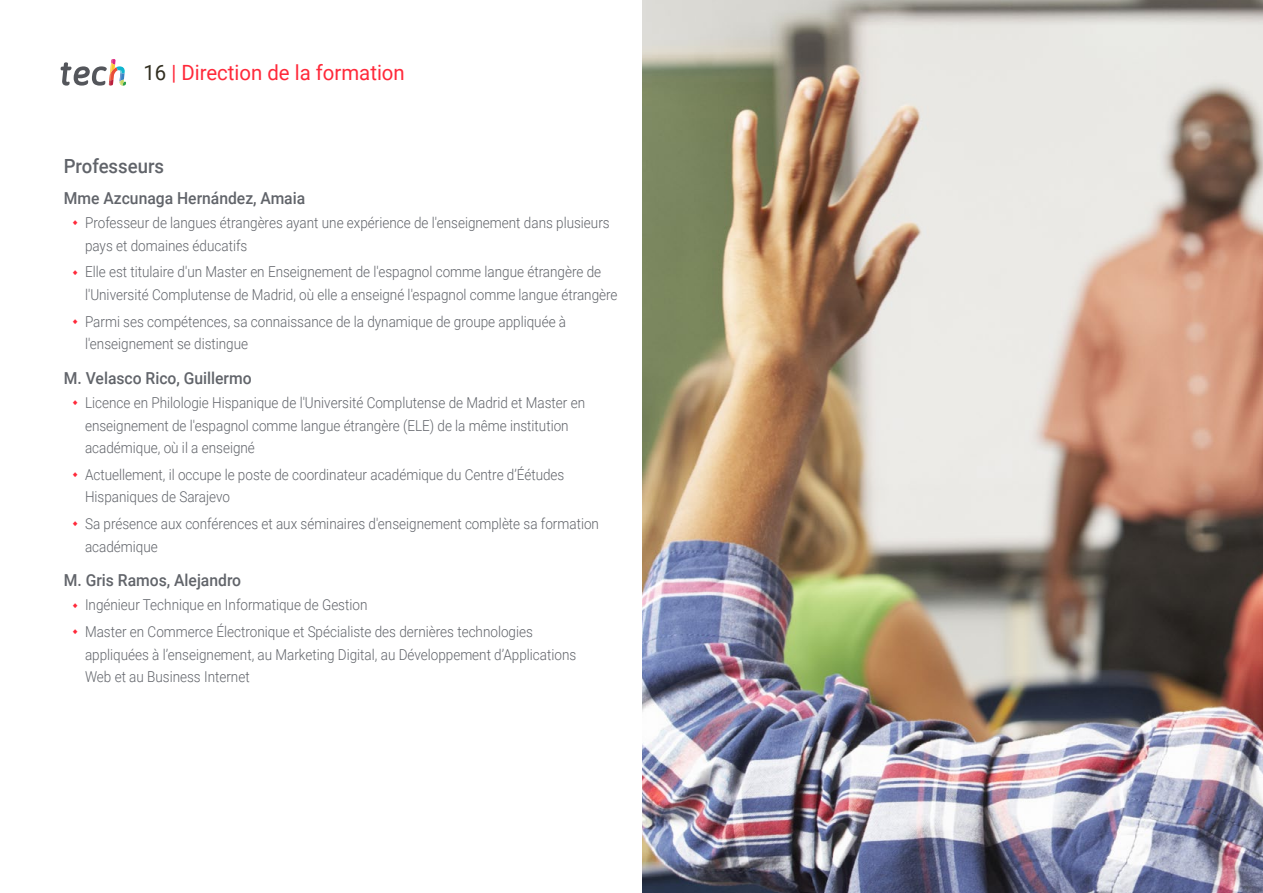
<style>
.page{position:relative;width:1263px;height:893px;background:#fff}
.page>*{position:absolute;margin:0;border:0;box-sizing:border-box;transform-origin:0 0}
.t1{font:21px "Roboto";color:#ff293a}
.t2{font:500 19.5px "Roboto";color:#61646a;scale:.95 1}
.t3{font:500 16.5px "Roboto";color:#61646a;scale:.95 1}
.t4{font:300 15px/22.5px "Roboto";color:#61646a;scale:.9 1}
.s1{color:#312e20}
</style>
<div class="page">
<img style="left:642px;top:0;width:621px;height:893px">
<svg style="left:61px;top:59px;width:65px;height:27px"></svg>
<h1 class="t1" style="left:144px;top:57px;width:263px"><span class="s1">16</span> | Direction de la formation</h1>
<h2 class="t2" style="left:64px;top:153px;width:107px">Professeurs</h2>
<p class="t3" style="left:64px;top:186px;width:256px">Mme Azcunaga Hernández, Amaia</p>
<p class="t4" style="left:85px;top:211px;width:584px">Professeur de langues étrangères ayant une expérience de l'enseignement dans plusieurs pays et domaines éducatifs</p>
<p class="t4" style="left:85px;top:260px;width:593px">Elle est titulaire d'un Master en Enseignement de l'espagnol comme langue étrangère de l'Université Complutense de Madrid, où elle a enseigné l'espagnol comme langue étrangère</p>
<p class="t4" style="left:85px;top:310px;width:536px">Parmi ses compétences, sa connaissance de la dynamique de groupe appliquée à l'enseignement se distingue</p>
<p class="t3" style="left:64px;top:366px;width:199px">M. Velasco Rico, Guillermo</p>
<p class="t4" style="left:85px;top:391px;width:557px">Licence en Philologie Hispanique de l'Université Complutense de Madrid et Master en enseignement de l'espagnol comme langue étrangère (ELE) de la même institution académique, où il a enseigné</p>
<p class="t4" style="left:85px;top:463px;width:534px">Actuellement, il occupe le poste de coordinateur académique du Centre d’Éétudes<br>Hispaniques de Sarajevo</p>
<p class="t4" style="left:85px;top:512px;width:573px">Sa présence aux conférences et aux séminaires d'enseignement complète sa formation académique</p>
<p class="t3" style="left:64px;top:568px;width:188px">M. Gris Ramos, Alejandro</p>
<p class="t4" style="left:85px;top:591px;width:499px;line-height:26.7px">Ingénieur Technique en Informatique de Gestion<br>Master en Commerce Électronique et Spécialiste des dernières technologies</p>
<p class="t4" style="left:85px;top:642px;width:547px">appliquées à l’enseignement, au Marketing Digital, au Développement d’Applications<br>Web et au Business Internet</p>
</div>
